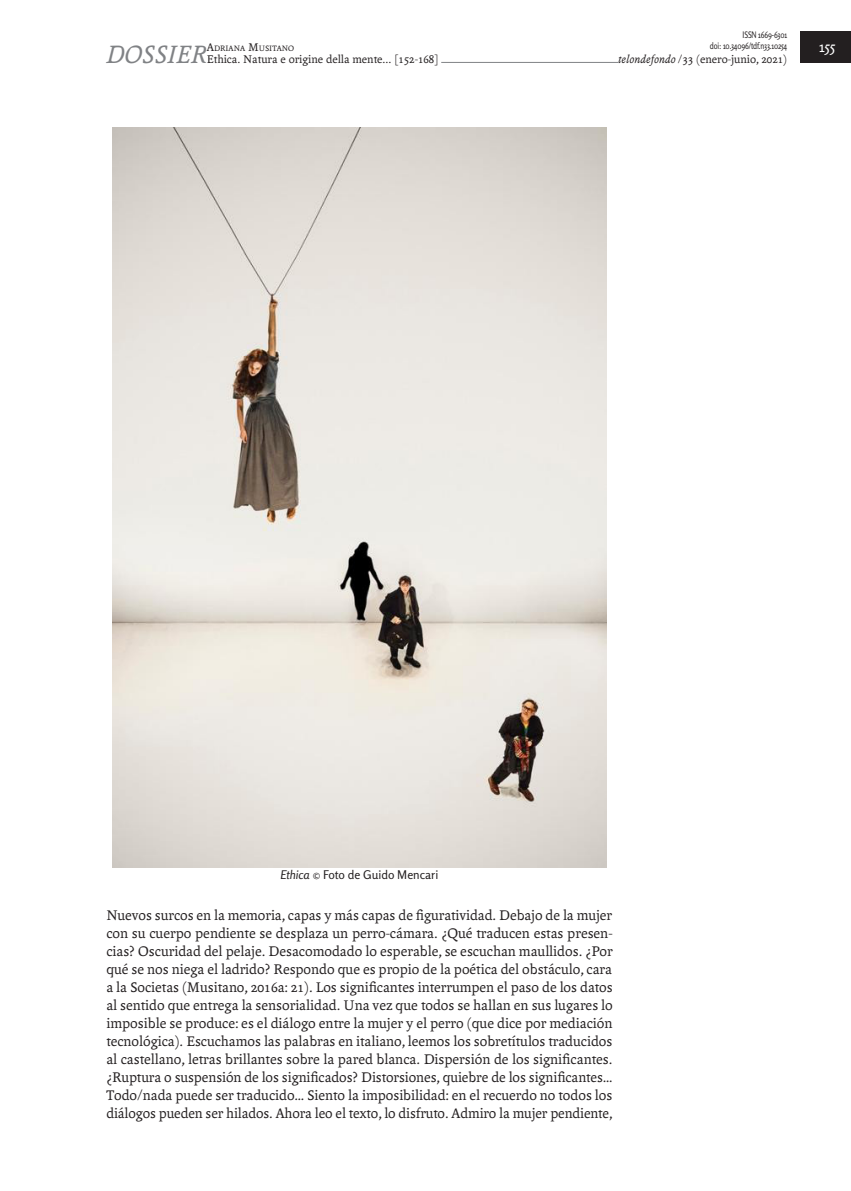
<style>
.page{position:relative;width:851px;height:1191px;background:#fff}
.page>*{position:absolute;margin:0;border:0;box-sizing:border-box;transform-origin:0 0}
.t1{font:italic 27px "Andralis ND Os F";color:#808285}
.t2{font:15px/18px "Andralis ND Os F";letter-spacing:-.005em;color:#231f20;text-align:justify}
.t3{font:15px "Rosario";color:#fff}
.t4{font:12px "Andralis ND Os F";color:#231f20}
.t5{font:12px "Rosario";color:#231f20}
.t6{font:9px/10.8px "Rosario";letter-spacing:-.02em;color:#231f20;text-align:right;scale:.8 1}
.t7{font:8.4px "Andralis ND Os F";color:#231f20}
.s1{font-size:12px}
.s2{font-style:italic}
</style>
<div class="page">
<hr style="left:106px;top:62px;width:598px;height:1px;background:#808285">
<div style="left:618px;top:52px;width:169px;height:15px;background:#fff"></div>
<div style="left:800px;top:32px;width:50px;height:31px;background:#231f20"></div>
<div style="left:106px;top:43px;width:105px;height:24px;background:#fff"></div>
<div style="left:207px;top:52px;width:234px;height:15px;background:#fff"></div>
<img style="left:113px;top:128px;width:493px;height:739px">
<h1 class="t1" style="left:106px;top:40px;width:102px">DOSSIER</h1>
<p class="t7" style="left:207px;top:44px;width:89px"><span class="s1">A</span>DRIANA <span class="s1">M</span>USITANO</p>
<p class="t4" style="left:207px;top:52px;width:233px">Ethica. Natura e origine della mente... [152-168]</p>
<p class="t6" style="left:709px;top:30px;width:98px">ISSN 1669-6301<br>doi: 10.34096/tdf.n33.10254</p>
<p class="t4" style="left:618px;top:52px;width:170px"><span class="s2">telondefondo</span> /33 (enero-junio, 2021)</p>
<p class="t3" style="left:819px;top:38px;width:18px">155</p>
<p class="t5" style="left:280px;top:868px;width:159px"><span class="s2">Ethica</span> © Foto de Guido Mencari</p>
<p class="t2" style="left:106px;top:906px;width:508px">Nuevos surcos en la memoria, capas y más capas de figuratividad. Debajo de la mujer con su cuerpo pendiente se desplaza un perro-cámara. ¿Qué traducen estas presen&shy;cias? Oscuridad del pelaje. Desacomodado lo esperable, se escuchan maullidos. ¿Por qué se nos niega el ladrido? Respondo que es propio de la poética del obstáculo, cara a la Societas (Musitano, 2016a: 21). Los significantes interrumpen el paso de los datos al sentido que entrega la sensorialidad. Una vez que todos se hallan en sus lugares lo imposible se produce: es el diálogo entre la mujer y el perro (que dice por mediación tecnológica). Escuchamos las palabras en italiano, leemos los sobretítulos traducidos al castellano, letras brillantes sobre la pared blanca. Dispersión de los significantes. ¿Ruptura o suspensión de los significados? Distorsiones, quiebre de los significantes… Todo/nada puede ser traducido… Siento la imposibilidad: en el recuerdo no todos los diálogos pueden ser hilados. Ahora leo el texto, lo disfruto. Admiro la mujer pendiente,</p>
</div>
